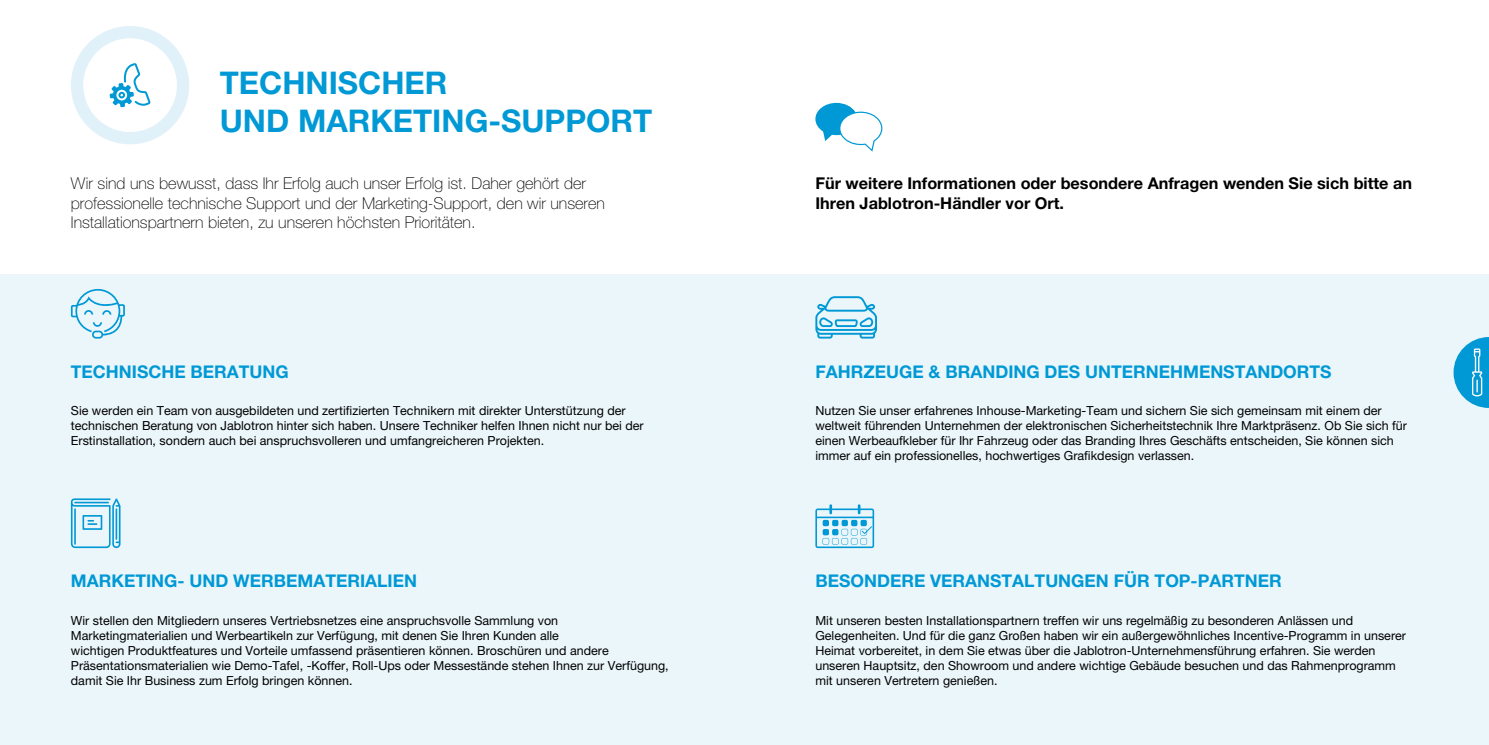
<style>
.page{position:relative;width:1489px;height:745px;background:#fff}
.page>*{position:absolute;margin:0;border:0;box-sizing:border-box;transform-origin:0 0}
.t1{font:700 31.25px/37.5px "Helvetica Neue LT Pro";color:#0099d5}
.t2{font:700 17.5px "Helvetica Neue LT Pro";color:#0099d5}
.t3{font:100 16.25px/19.5px "Helvetica Neue LT Pro";color:#000}
.t4{font:700 16.25px/19.5px "Helvetica Neue LT Pro";color:#000}
.t5{font:12.5px/15px "Helvetica Neue LT Pro";color:#000}
</style>
<div class="page">
<div style="left:0;top:275px;width:1488px;height:469px;background:#ebf6fb"></div>
<svg style="left:1453px;top:337px;width:35px;height:70px"></svg>
<div style="left:71px;top:26px;width:118px;height:118px;border:12px solid #d5ecf7;border-radius:50%"></div>
<div style="left:83px;top:38px;width:94px;height:94px;background:#fff;border-radius:50%"></div>
<svg style="left:110px;top:63px;width:41px;height:44px"></svg>
<svg style="left:71px;top:289px;width:54px;height:49px"></svg>
<svg style="left:71px;top:498px;width:49px;height:50px"></svg>
<svg style="left:815px;top:103px;width:67px;height:48px"></svg>
<svg style="left:815px;top:296px;width:62px;height:42px"></svg>
<svg style="left:815px;top:504px;width:59px;height:43px"></svg>
<h1 class="t1" style="left:220px;top:64px;width:434px">TECHNISCHER<br>UND MARKETING-SUPPORT</h1>
<h3 class="t3" style="left:71px;top:173px;width:535px">Wir sind uns bewusst, dass Ihr Erfolg auch unser Erfolg ist. Daher gehört der professionelle technische Support und der Marketing-Support, den wir unseren<br>Installationspartnern bieten, zu unseren höchsten Prioritäten.</h3>
<h3 class="t4" style="left:815px;top:173px;width:598px">Für weitere Informationen oder besondere Anfragen wenden Sie sich bitte an<br>Ihren Jablotron-Händler vor Ort.</h3>
<h2 class="t2" style="left:71px;top:360px;width:219px">TECHNISCHE BERATUNG</h2>
<p class="t5" style="left:71px;top:402px;width:574px">Sie werden ein Team von ausgebildeten und zertifizierten Technikern mit direkter Unterstützung der technischen Beratung von Jablotron hinter sich haben. Unsere Techniker helfen Ihnen nicht nur bei der<br>Erstinstallation, sondern auch bei anspruchsvolleren und umfangreicheren Projekten.</p>
<h2 class="t2" style="left:71px;top:569px;width:348px">MARKETING- UND WERBEMATERIALIEN</h2>
<p class="t5" style="left:71px;top:612px;width:599px">Wir stellen den Mitgliedern unseres Vertriebsnetzes eine anspruchsvolle Sammlung von Marketingmaterialien und Werbeartikeln zur Verfügung, mit denen Sie Ihren Kunden alle<br>wichtigen Produktfeatures und Vorteile umfassend präsentieren können. Broschüren und andere Präsentationsmaterialien wie Demo-Tafel, -Koffer, Roll-Ups oder Messestände stehen Ihnen zur Verfügung, damit Sie Ihr Business zum Erfolg bringen können.</p>
<h2 class="t2" style="left:815px;top:360px;width:517px">FAHRZEUGE &amp; BRANDING DES UNTERNEHMENSTANDORTS</h2>
<p class="t5" style="left:815px;top:402px;width:593px">Nutzen Sie unser erfahrenes Inhouse-Marketing-Team und sichern Sie sich gemeinsam mit einem der weltweit führenden Unternehmen der elektronischen Sicherheitstechnik Ihre Marktpräsenz. Ob Sie sich für einen Werbeaufkleber für Ihr Fahrzeug oder das Branding Ihres Geschäfts entscheiden, Sie können sich immer auf ein professionelles, hochwertiges Grafikdesign verlassen.</p>
<h2 class="t2" style="left:815px;top:569px;width:468px">BESONDERE VERANSTALTUNGEN FÜR TOP-PARTNER</h2>
<p class="t5" style="left:815px;top:612px;width:592px">Mit unseren besten Installationspartnern treffen wir uns regelmäßig zu besonderen Anlässen und Gelegenheiten. Und für die ganz Großen haben wir ein außergewöhnliches Incentive-Programm in unserer Heimat vorbereitet, in dem Sie etwas über die Jablotron-Unternehmensführung erfahren. Sie werden unseren Hauptsitz, den Showroom und andere wichtige Gebäude besuchen und das Rahmenprogramm mit unseren Vertretern genießen.</p>
</div>
